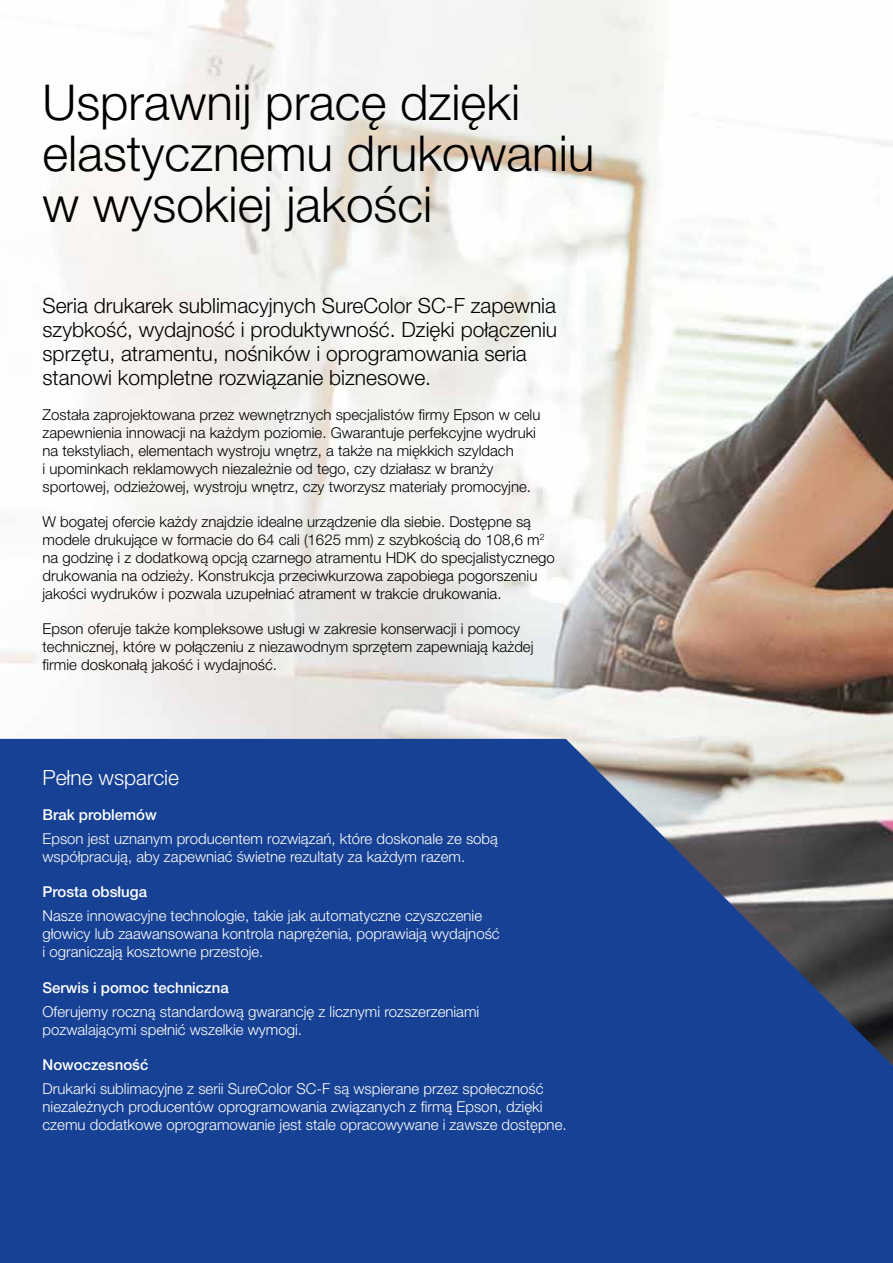
<style>
.page{position:relative;width:893px;height:1263px;background:#fff}
.page>*{position:absolute;margin:0;border:0;box-sizing:border-box;transform-origin:0 0}
.t1{font:300 49.5px/51px "Helvetica Neue LT Pro";color:#000}
.t2{font:300 21px/24px "Helvetica Neue LT Pro";color:#000}
.t3{font:300 21px "Helvetica Neue LT Pro";color:#fff}
.t4{font:300 15px/18px "Helvetica Neue LT Pro";color:#000}
.t5{font:300 15px/18px "Helvetica Neue LT Pro";color:#fff}
.t6{font:500 15px "Helvetica Neue LT Pro";color:#fff}
</style>
<div class="page">
<img style="left:0;top:0;width:893px;height:739px">
<svg style="left:0;top:739px;width:893px;height:524px;background:#244993"></svg>
<h1 class="t1" style="left:43px;top:76px;width:553px">Usprawnij pracę dzięki elastycznemu drukowaniu w wysokiej jakości</h1>
<h2 class="t2" style="left:43px;top:293px;width:516px">Seria drukarek sublimacyjnych SureColor SC-F zapewnia szybkość, wydajność i produktywność. Dzięki połączeniu sprzętu, atramentu, nośników i oprogramowania seria stanowi kompletne rozwiązanie biznesowe.</h2>
<p class="t4" style="left:43px;top:405px;width:499px">Została zaprojektowana przez wewnętrznych specjalistów firmy Epson w celu zapewnienia innowacji na każdym poziomie. Gwarantuje perfekcyjne wydruki na tekstyliach, elementach wystroju wnętrz, a także na miękkich szyldach<br>i upominkach reklamowych niezależnie od tego, czy działasz w branży sportowej, odzieżowej, wystroju wnętrz, czy tworzysz materiały promocyjne.</p>
<p class="t4" style="left:43px;top:512px;width:514px">W bogatej ofercie każdy znajdzie idealne urządzenie dla siebie. Dostępne są modele drukujące w formacie do 64 cali (1625 mm) z szybkością do 108,6 m<sup>2 </sup>na godzinę i z dodatkową opcją czarnego atramentu HDK do specjalistycznego drukowania na odzieży. Konstrukcja przeciwkurzowa zapobiega pogorszeniu jakości wydruków i pozwala uzupełniać atrament w trakcie drukowania.</p>
<p class="t4" style="left:43px;top:619px;width:492px">Epson oferuje także kompleksowe usługi w zakresie konserwacji i pomocy technicznej, które w połączeniu z niezawodnym sprzętem zapewniają każdej firmie doskonałą jakość i wydajność.</p>
<h2 class="t3" style="left:43px;top:764px;width:138px">Pełne wsparcie</h2>
<p class="t6" style="left:43px;top:805px;width:116px">Brak problemów</p>
<p class="t5" style="left:43px;top:829px;width:457px">Epson jest uznanym producentem rozwiązań, które doskonale ze sobą współpracują, aby zapewniać świetne rezultaty za każdym razem.</p>
<p class="t6" style="left:43px;top:883px;width:106px">Prosta obsługa</p>
<p class="t5" style="left:43px;top:907px;width:459px">Nasze innowacyjne technologie, takie jak automatyczne czyszczenie głowicy lub zaawansowana kontrola naprężenia, poprawiają wydajność i ograniczają kosztowne przestoje.</p>
<p class="t6" style="left:43px;top:978px;width:188px">Serwis i pomoc techniczna</p>
<p class="t5" style="left:43px;top:1002px;width:438px">Oferujemy roczną standardową gwarancję z licznymi rozszerzeniami pozwalającymi spełnić wszelkie wymogi.</p>
<p class="t6" style="left:43px;top:1055px;width:107px">Nowoczesność</p>
<p class="t5" style="left:43px;top:1079px;width:526px">Drukarki sublimacyjne z serii SureColor SC-F są wspierane przez społeczność niezależnych producentów oprogramowania związanych z firmą Epson, dzięki czemu dodatkowe oprogramowanie jest stale opracowywane i zawsze dostępne.</p>
</div>
